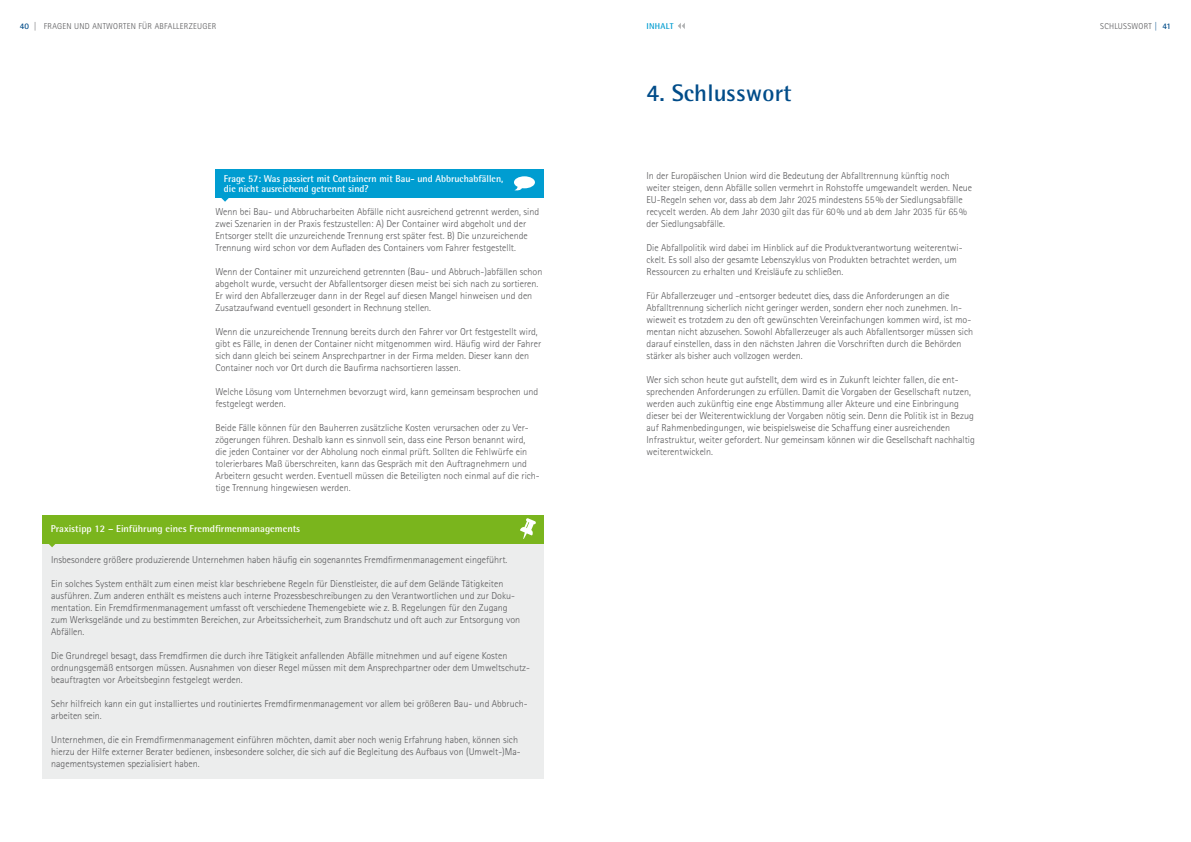
<style>
.page{position:relative;width:1191px;height:842px;background:#fff}
.page>*{position:absolute;margin:0;border:0;box-sizing:border-box;transform-origin:0 0}
.t1{font:700 24px "Agfa Rotis Semisans";letter-spacing:.005em;color:#004c89}
.t2{font:300 10px/12px "Agfa Rotis Sans Serif";color:#58585a}
.t3{font:700 10px/10px "Agfa Rotis Semisans";color:#fff;scale:.96 1}
.t4{font:700 10px "Agfa Rotis Semisans";color:#fff}
.t5{font:300 8.5px "Agfa Rotis Sans Serif";letter-spacing:.03em;color:#58585a}
.t6{font:700 8.5px "Agfa Rotis Semisans";letter-spacing:.03em;color:#009dd1}
.s1{font-weight:700;color:#004c89}
</style>
<div class="page">
<div style="left:215px;top:169px;width:329px;height:29px;background:#009dd1"></div>
<svg style="left:221px;top:198px;width:8px;height:4px"></svg>
<div style="left:514px;top:176px;width:21px;height:12px;background:#fff;border-radius:50%"></div>
<svg style="left:514px;top:185px;width:9px;height:6px"></svg>
<div style="left:43px;top:539px;width:501px;height:240px;background:#eceded"></div>
<div style="left:43px;top:515px;width:501px;height:28px;background:#7ab51d"></div>
<svg style="left:48px;top:543px;width:8px;height:4px"></svg>
<svg style="left:520px;top:518px;width:16px;height:21px"></svg>
<svg style="left:678px;top:23px;width:7px;height:6px"></svg>
<p class="t5" style="left:20px;top:22px;width:198px"><span class="s1">40</span> | FRAGEN UND ANTWORTEN FÜR ABFALLERZEUGER</p>
<p class="t5" style="left:1100px;top:22px;width:72px">SCHLUSSWORT <span class="s1">| 41</span></p>
<p class="t6" style="left:646px;top:21px;width:28px">INHALT</p>
<p class="t3" style="left:224px;top:173px;width:292px">Frage 57: Was passiert mit Containern mit Bau- und Abbruchabfällen, die nicht ausreichend getrennt sind?</p>
<p class="t2" style="left:215px;top:206px;width:325px">Wenn bei Bau- und Abbrucharbeiten Abfälle nicht ausreichend getrennt werden, sind zwei Szenarien in der Praxis festzustellen: A) Der Container wird abgeholt und der Entsorger stellt die unzureichende Trennung erst später fest. B) Die unzureichende Trennung wird schon vor dem Aufladen des Containers vom Fahrer festgestellt.</p>
<p class="t2" style="left:215px;top:266px;width:328px">Wenn der Container mit unzureichend getrennten (Bau- und Abbruch-)abfällen schon abgeholt wurde, versucht der Abfallentsorger diesen meist bei sich nach zu sortieren.<br>Er wird den Abfallerzeuger dann in der Regel auf diesen Mangel hinweisen und den Zusatzaufwand eventuell gesondert in Rechnung stellen.</p>
<p class="t2" style="left:215px;top:326px;width:327px">Wenn die unzureichende Trennung bereits durch den Fahrer vor Ort festgestellt wird, gibt es Fälle, in denen der Container nicht mitgenommen wird. Häufig wird der Fahrer sich dann gleich bei seinem Ansprechpartner in der Firma melden. Dieser kann den Container noch vor Ort durch die Baufirma nachsortieren lassen.</p>
<p class="t2" style="left:215px;top:386px;width:324px">Welche Lösung vom Unternehmen bevorzugt wird, kann gemeinsam besprochen und festgelegt werden.</p>
<p class="t2" style="left:215px;top:422px;width:326px">Beide Fälle können für den Bauherren zusätzliche Kosten verursachen oder zu Ver&shy;zögerungen führen. Deshalb kann es sinnvoll sein, dass eine Person benannt wird,<br>die jeden Container vor der Abholung noch einmal prüft. Sollten die Fehlwürfe ein tolerierbares Maß überschreiten, kann das Gespräch mit den Auftragnehmern und Arbeitern gesucht werden. Eventuell müssen die Beteiligten noch einmal auf die rich&shy;tige Trennung hingewiesen werden.</p>
<p class="t4" style="left:51px;top:522px;width:251px">Praxistipp 12 – Einführung eines Fremdfirmenmanagements</p>
<p class="t2" style="left:51px;top:554px;width:458px">Insbesondere größere produzierende Unternehmen haben häufig ein sogenanntes Fremdfirmenmanagement eingeführt.</p>
<p class="t2" style="left:51px;top:578px;width:470px">Ein solches System enthält zum einen meist klar beschriebene Regeln für Dienstleister, die auf dem Gelände Tätigkeiten ausführen. Zum anderen enthält es meistens auch interne Prozessbeschreibungen zu den Verantwortlichen und zur Doku&shy;mentation. Ein Fremdfirmenmanagement umfasst oft verschiedene Themengebiete wie z. B. Regelungen für den Zugang zum Werksgelände und zu bestimmten Bereichen, zur Arbeitssicherheit, zum Brandschutz und oft auch zur Entsorgung von Abfällen.</p>
<p class="t2" style="left:51px;top:650px;width:480px">Die Grundregel besagt, dass Fremdfirmen die durch ihre Tätigkeit anfallenden Abfälle mitnehmen und auf eigene Kosten ordnungsgemäß entsorgen müssen. Ausnahmen von dieser Regel müssen mit dem Ansprechpartner oder dem Umweltschutz&shy;beauftragten vor Arbeitsbeginn festgelegt werden.</p>
<p class="t2" style="left:51px;top:698px;width:478px">Sehr hilfreich kann ein gut installiertes und routiniertes Fremdfirmenmanagement vor allem bei größeren Bau- und Abbruch&shy;arbeiten sein.</p>
<p class="t2" style="left:51px;top:734px;width:471px">Unternehmen, die ein Fremdfirmenmanagement einführen möchten, damit aber noch wenig Erfahrung haben, können sich hierzu der Hilfe externer Berater bedienen, insbesondere solcher, die sich auf die Begleitung des Aufbaus von (Umwelt-)Ma&shy;nagementsystemen spezialisiert haben.</p>
<p class="t1" style="left:646px;top:78px;width:147px">4. Schlusswort</p>
<p class="t2" style="left:646px;top:170px;width:327px">In der Europäischen Union wird die Bedeutung der Abfalltrennung künftig noch weiter steigen, denn Abfälle sollen vermehrt in Rohstoffe umgewandelt werden. Neue EU-Regeln sehen vor, dass ab dem Jahr 2025 mindestens 55% der Siedlungsabfälle recycelt werden. Ab dem Jahr 2030 gilt das für 60% und ab dem Jahr 2035 für 65% der Siedlungsabfälle.</p>
<p class="t2" style="left:646px;top:242px;width:318px">Die Abfallpolitik wird dabei im Hinblick auf die Produktverantwortung weiterentwi&shy;ckelt. Es soll also der gesamte Lebenszyklus von Produkten betrachtet werden, um<br>Ressourcen zu erhalten und Kreisläufe zu schließen.</p>
<p class="t2" style="left:646px;top:290px;width:328px">Für Abfallerzeuger und -entsorger bedeutet dies, dass die Anforderungen an die Abfalltrennung sicherlich nicht geringer werden, sondern eher noch zunehmen. In&shy;wieweit es trotzdem zu den oft gewünschten Vereinfachungen kommen wird, ist mo&shy;mentan nicht abzusehen. Sowohl Abfallerzeuger als auch Abfallentsorger müssen sich darauf einstellen, dass in den nächsten Jahren die Vorschriften durch die Behörden stärker als bisher auch vollzogen werden.</p>
<p class="t2" style="left:646px;top:374px;width:330px">Wer sich schon heute gut aufstellt, dem wird es in Zukunft leichter fallen, die ent&shy;sprechenden Anforderungen zu erfüllen. Damit die Vorgaben der Gesellschaft nutzen, werden auch zukünftig eine enge Abstimmung aller Akteure und eine Einbringung dieser bei der Weiterentwicklung der Vorgaben nötig sein. Denn die Politik ist in Bezug auf Rahmenbedingungen, wie beispielsweise die Schaffung einer ausreichenden Infrastruktur, weiter gefordert. Nur gemeinsam können wir die Gesellschaft nachhaltig weiterentwickeln.</p>
</div>
